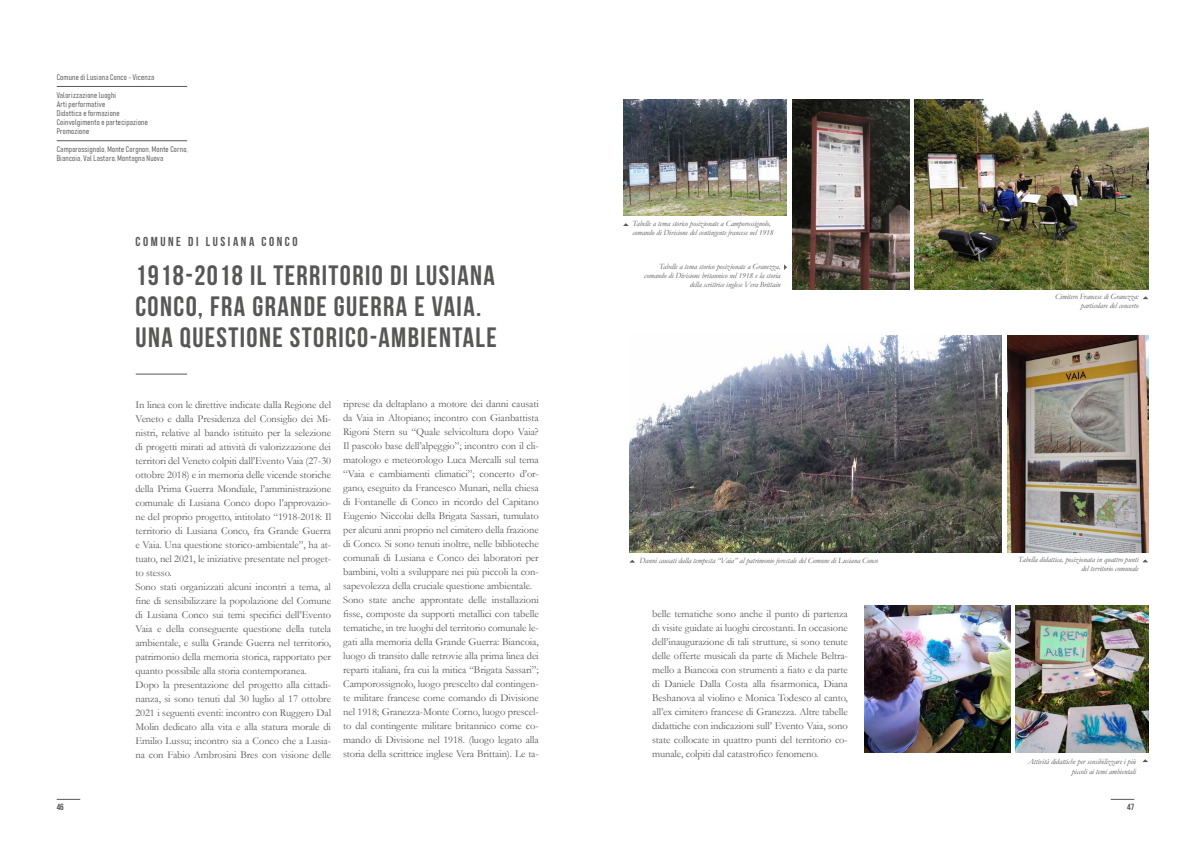
<style>
.page{position:relative;width:1191px;height:842px;background:#fff}
.page>*{position:absolute;margin:0;border:0;box-sizing:border-box;transform-origin:0 0}
.t1{font:28px/31px "Bebas Neue";letter-spacing:.05em;color:#575756}
.t2{font:13px "Bebas Neue";letter-spacing:.2em;color:#575756}
.t3{font:10.5px/14px "Garamond";letter-spacing:-.01em;color:#575756}
.t4{font:9px "Bebas Neue";color:#575756}
.t5{font:italic 8px/9px "Garamond";letter-spacing:-.01em;color:#575756;text-align:right}
.t6{font:8px/9px "Bahnschrift";letter-spacing:.025em;color:#575756}
</style>
<div class="page">
<svg style="left:57px;top:799px;width:23px;height:1px"></svg>
<svg style="left:1110px;top:799px;width:24px;height:1px"></svg>
<img style="left:623px;top:99px;width:164px;height:117px">
<hr style="left:136px;top:374px;width:51px;height:1px;background:#575756">
<img style="left:792px;top:99px;width:117px;height:190px">
<img style="left:629px;top:335px;width:373px;height:218px">
<img style="left:914px;top:99px;width:234px;height:190px">
<svg style="left:623px;top:223px;width:6px;height:3px"></svg>
<svg style="left:784px;top:264px;width:3px;height:6px"></svg>
<img style="left:1015px;top:606px;width:133px;height:146px">
<img style="left:1007px;top:335px;width:141px;height:218px">
<img style="left:865px;top:606px;width:145px;height:146px">
<svg style="left:1142px;top:759px;width:6px;height:3px"></svg>
<svg style="left:629px;top:560px;width:6px;height:3px"></svg>
<hr style="left:57px;top:86px;width:130px;height:1px;background:#575756">
<hr style="left:57px;top:141px;width:130px;height:1px;background:#575756">
<p class="t6" style="left:57px;top:73px;width:99px">Comune di Lusiana Conco - Vicenza</p>
<p class="t6" style="left:57px;top:91px;width:93px">Valorizzazione luoghi<br>Arti performative<br>Didattica e formazione<br>Coinvolgimento e partecipazione<br>Promozione</p>
<p class="t6" style="left:57px;top:145px;width:132px">Camporossignolo, Monte Corgnon, Monte Corno,<br>Biancoia, Val Lastaro, Montagna Nuova</p>
<p class="t2" style="left:135px;top:234px;width:164px">COMUNE DI LUSIANA CONCO</p>
<h1 class="t1" style="left:135px;top:259px;width:363px">1918-2018 IL TERRITORIO DI LUSIANA<br>CONCO, FRA GRANDE GUERRA E VAIA.<br>UNA QUESTIONE STORICO-AMBIENTALE</h1>
<p class="t3" style="left:135px;top:397px;width:197px">In linea con le direttive indicate dalla Regione del Veneto e dalla Presidenza del Consiglio dei Mi&shy;nistri, relative al bando istituito per la selezione di progetti mirati ad attività di valorizzazione dei territori del Veneto colpiti dall’Evento Vaia (27-30 ottobre 2018) e in memoria delle vicende storiche della Prima Guerra Mondiale, l’amministrazione comunale di Lusiana Conco dopo l’approvazio&shy;ne del proprio progetto, intitolato “1918-2018: Il territorio di Lusiana Conco, fra Grande Guerra e Vaia. Una questione storico-ambientale”, ha at&shy;tuato, nel 2021, le iniziative presentate nel proget&shy;to stesso.<br>Sono stati organizzati alcuni incontri a tema, al fine di sensibilizzare la popolazione del Comune di Lusiana Conco sui temi specifici dell’Evento Vaia e della conseguente questione della tutela ambientale, e sulla Grande Guerra nel territorio, patrimonio della memoria storica, rapportato per quanto possibile alla storia contemporanea.<br>Dopo la presentazione del progetto alla cittadi&shy;nanza, si sono tenuti dal 30 luglio al 17 ottobre 2021 i seguenti eventi: incontro con Ruggero Dal Molin dedicato alla vita e alla statura morale di Emilio Lussu; incontro sia a Conco che a Lusia&shy;na con Fabio Ambrosini Bres con visione delle</p>
<p class="t3" style="left:343px;top:397px;width:197px">riprese da deltaplano a motore dei danni causati da Vaia in Altopiano; incontro con Gianbattista Rigoni Stern su “Quale selvicoltura dopo Vaia?<br>Il pascolo base dell’alpeggio”; incontro con il cli&shy;matologo e meteorologo Luca Mercalli sul tema “Vaia e cambiamenti climatici”; concerto d’or&shy;gano, eseguito da Francesco Munari, nella chiesa di Fontanelle di Conco in ricordo del Capitano Eugenio Niccolai della Brigata Sassari, tumulato per alcuni anni proprio nel cimitero della frazione di Conco. Si sono tenuti inoltre, nelle biblioteche comunali di Lusiana e Conco dei laboratori per bambini, volti a sviluppare nei più piccoli la con&shy;sapevolezza della cruciale questione ambientale.<br>Sono state anche approntate delle installazioni fisse, composte da supporti metallici con tabelle tematiche, in tre luoghi del territorio comunale le&shy;gati alla memoria della Grande Guerra: Biancoia, luogo di transito dalle retrovie alla prima linea dei reparti italiani, fra cui la mitica “Brigata Sassari”; Camporossignolo, luogo prescelto dal contingen&shy;te militare francese come comando di Divisione nel 1918; Granezza-Monte Corno, luogo prescel&shy;to dal contingente militare britannico come co&shy;mando di Divisione nel 1918. (luogo legato alla storia della scrittrice inglese Vera Brittain). Le ta-</p>
<p class="t5" style="left:632px;top:219px;width:143px;text-align:left">Tabelle a tema storico posizionate a Camporossignolo, comando di Divisione del contingente francese nel 1918</p>
<p class="t5" style="left:644px;top:262px;width:138px">Tabelle a tema storico posizionate a Granezza, comando di Divisione britannico nel 1918 e la storia della scrittrice inglese Vera Brittain</p>
<p class="t5" style="left:639px;top:555px;width:240px">Danni causati dalla tempesta “Vaia” al patrimonio forestale del Comune di Lusiana Conco</p>
<p class="t3" style="left:652px;top:607px;width:197px;text-align:justify">belle tematiche sono anche il punto di partenza di visite guidate ai luoghi circostanti. In occasione dell’inaugurazione di tali strutture, si sono tenute delle offerte musicali da parte di Michele Beltra&shy;mello a Biancoia con strumenti a fiato e da parte di Daniele Dalla Costa alla fisarmonica, Diana Beshanova al violino e Monica Todesco al canto, all’ex cimitero francese di Granezza. Altre tabelle didattiche con indicazioni sull’ Evento Vaia, sono state collocate in quattro punti del territorio co&shy;munale, colpiti dal catastrofico fenomeno.</p>
<p class="t5" style="left:1055px;top:292px;width:85px">Cimitero Francese di Granezza: particolare del concerto</p>
<p class="t5" style="left:1018px;top:555px;width:122px">Tabella didattica, posizionata in quattro punti del territorio comunale</p>
<p class="t5" style="left:1027px;top:757px;width:110px;line-height:9.6px">Attività didattiche per sensibilizzare i più piccoli ai temi ambientali</p>
<p class="t4" style="left:57px;top:802px;width:9px">46</p>
<p class="t4" style="left:1127px;top:802px;width:9px">47</p>
</div>
